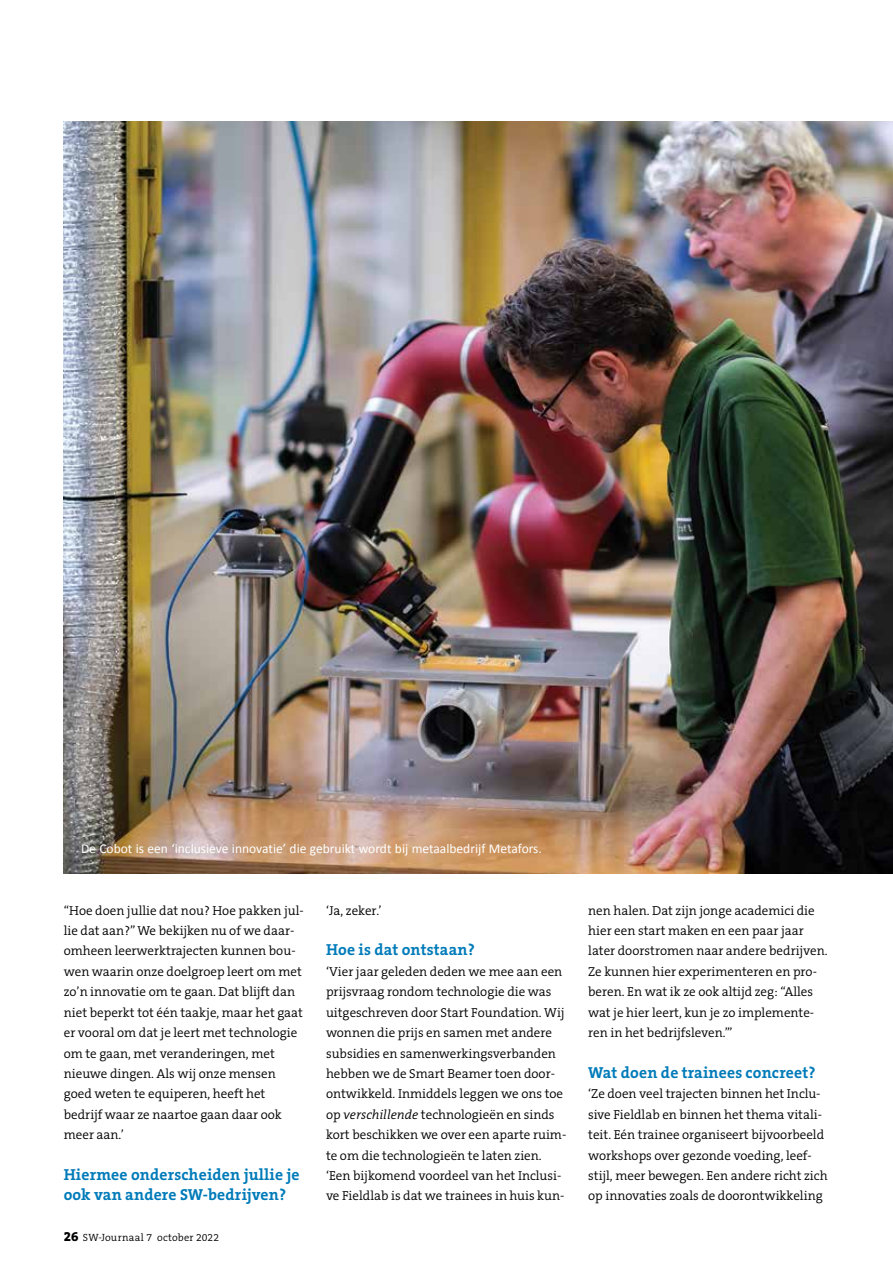
<style>
.page{position:relative;width:893px;height:1263px;background:#fff}
.page>*{position:absolute;margin:0;border:0;box-sizing:border-box;transform-origin:0 0}
.t1{font:700 16.05px/20.4px "The Serif B7";letter-spacing:.01em;color:#007bb9}
.t2{font:13.5px "Calibri";color:#fff}
.t3{font:300 13.05px/20.4px "The Serif B4";color:#000}
.t4{font:300 10.5px "The Serif B4";letter-spacing:.015em;color:#000}
.s1{font-family:"The Serif B8";font-weight:800;font-size:13.5px}
.s2{font-style:italic}
</style>
<div class="page">
<img style="left:64px;top:122px;width:829px;height:752px">
<p class="t2" style="left:81px;top:840px;width:462px">De Cobot is een ‘inclusieve innovatie’ die gebruikt wordt bij metaalbedrijf Metafors.</p>
<p class="t3" style="left:64px;top:900px;width:242px">“Hoe doen jullie dat nou? Hoe pakken jul&shy;lie dat aan?” We bekijken nu of we daar&shy;omheen leerwerktrajecten kunnen bou&shy;wen waarin onze doelgroep leert om met zo’n innovatie om te gaan. Dat blijft dan niet beperkt tot één taakje, maar het gaat er vooral om dat je leert met technologie om te gaan, met veranderingen, met nieuwe dingen. Als wij onze mensen goed weten te equiperen, heeft het bedrijf waar ze naartoe gaan daar ook meer aan.’</p>
<p class="t1" style="left:64px;top:1165px;width:237px">Hiermee onderscheiden jullie je ook van andere SW-bedrijven?</p>
<p class="t4" style="left:64px;top:1232px;width:157px"><span class="s1">26</span> SW-Journaal 7 october 2022</p>
<p class="t3" style="left:326px;top:900px;width:57px">‘Ja, zeker.’</p>
<p class="t1" style="left:326px;top:940px;width:150px">Hoe is dat ontstaan?</p>
<p class="t3" style="left:326px;top:962px;width:242px">‘Vier jaar geleden deden we mee aan een prijsvraag rondom technologie die was uitgeschreven door Start Foundation. Wij wonnen die prijs en samen met andere subsidies en samenwerkingsverbanden hebben we de Smart Beamer toen door&shy;ontwikkeld. Inmiddels leggen we ons toe op <span class="s2">verschillende</span> technologieën en sinds kort beschikken we over een aparte ruim&shy;te om die technologieën te laten zien. ‘Een bijkomend voordeel van het Inclusi&shy;ve Fieldlab is dat we trainees in huis kun-</p>
<p class="t3" style="left:588px;top:900px;width:241px">nen halen. Dat zijn jonge academici die hier een start maken en een paar jaar later doorstromen naar andere bedrijven.<br>Ze kunnen hier experimenteren en pro&shy;beren. En wat ik ze ook altijd zeg: “Alles wat je hier leert, kun je zo implemente&shy;ren in het bedrijfsleven.”’</p>
<p class="t1" style="left:588px;top:1063px;width:229px">Wat doen de trainees concreet?</p>
<p class="t3" style="left:588px;top:1084px;width:241px">‘Ze doen veel trajecten binnen het Inclu&shy;sive Fieldlab en binnen het thema vitali&shy;teit. Eén trainee organiseert bijvoorbeeld workshops over gezonde voeding, leef&shy;stijl, meer bewegen. Een andere richt zich op innovaties zoals de doorontwikkeling</p>
</div>
